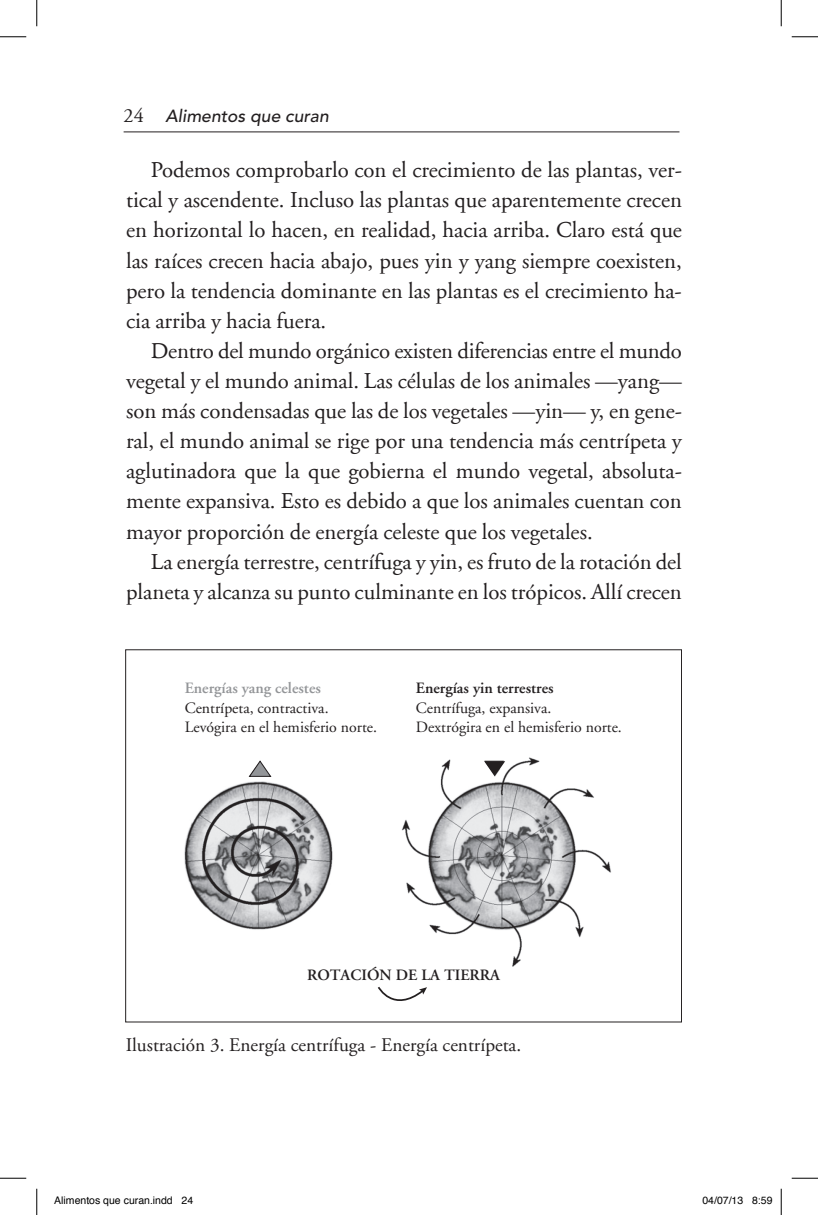
<style>
.page{position:relative;width:818px;height:1215px;background:#fff}
.page>*{position:absolute;margin:0;border:0;box-sizing:border-box;transform-origin:0 0}
.t1{font:22.75px/30.1px "Adobe Garamond Regular EB";color:#231f20;text-align:justify}
.t2{font:19.25px "Adobe Garamond Regular EB";color:#231f20}
.t3{font:italic 500 17.5px "Avenir LT Std";color:#231f20}
.t4{font:15.75px/19.2px "Adobe Garamond Regular EB";color:#231f20}
.t5{font:15.75px "Adobe Garamond Semibold EB";color:#231f20}
.t6{font:15.75px "Adobe Garamond Semibold EB";color:#939598}
.t7{font:10.5px "Helvetica";color:#000}
.s1{font-family:"Adobe Garamond Regular EB";font-weight:400;font-style:normal;font-size:20.12px}
</style>
<div class="page">
<hr style="left:124px;top:132px;width:555px;height:1px;background:#231f20">
<img style="left:184px;top:757px;width:427px;height:210px">
<svg style="left:377px;top:986px;width:50px;height:15px"></svg>
<svg style="left:484px;top:761px;width:21px;height:15px"></svg>
<svg style="left:248px;top:759px;width:24px;height:18px"></svg>
<svg style="left:0;top:36px;width:26px;height:1px"></svg>
<svg style="left:791px;top:36px;width:27px;height:1px"></svg>
<svg style="left:0;top:1177px;width:26px;height:1px"></svg>
<svg style="left:791px;top:1177px;width:27px;height:1px"></svg>
<svg style="left:36px;top:0;width:1px;height:26px"></svg>
<svg style="left:36px;top:1188px;width:1px;height:26px"></svg>
<svg style="left:781px;top:0;width:1px;height:26px"></svg>
<svg style="left:781px;top:1188px;width:1px;height:26px"></svg>
<p class="t3" style="left:124px;top:105px;width:207px"><span class="s1">24</span> Alimentos que curan</p>
<p class="t1" style="left:126px;top:155px;width:557px;text-indent:25px">Podemos comprobarlo con el crecimiento de las plantas, ver&shy;tical y ascendente. Incluso las plantas que aparentemente crecen en horizontal lo hacen, en realidad, hacia arriba. Claro está que las raíces crecen hacia abajo, pues yin y yang siempre coexisten, pero la tendencia dominante en las plantas es el crecimiento ha&shy;cia arriba y hacia fuera.</p>
<p class="t1" style="left:126px;top:336px;width:557px;text-indent:25px">Dentro del mundo orgánico existen diferencias entre el mundo vegetal y el mundo animal. Las células de los animales —yang— son más condensadas que las de los vegetales —yin— y, en gene&shy;ral, el mundo animal se rige por una tendencia más centrípeta y aglutinadora que la que gobierna el mundo vegetal, absoluta&shy;mente expansiva. Esto es debido a que los animales cuentan con mayor proporción de energía celeste que los vegetales.</p>
<p class="t1" style="left:126px;top:547px;width:557px;text-align:right">La energía terrestre, centrífuga y yin, es fruto de la rotación del planeta y alcanza su punto culminante en los trópicos. Allí crecen</p>
<p class="t6" style="left:185px;top:679px;width:138px">Energías yang celestes</p>
<p class="t4" style="left:185px;top:698px;width:194px">Centrípeta, contractiva.<br>Levógira en el hemisferio norte.</p>
<p class="t5" style="left:416px;top:679px;width:139px">Energías yin terrestres</p>
<p class="t4" style="left:416px;top:698px;width:207px">Centrífuga, expansiva.<br>Dextrógira en el hemisferio norte.</p>
<p class="t5" style="left:307px;top:966px;width:194px">ROTACIÓN DE LA TIERRA</p>
<p class="t2" style="left:126px;top:1034px;width:397px">Ilustración 3. Energía centrífuga - Energía centrípeta.</p>
<p class="t7" style="left:54px;top:1192px;width:140px">Alimentos que curan.indd 24</p>
<p class="t7" style="left:702px;top:1192px;width:72px">04/07/13 8:59</p>
</div>
